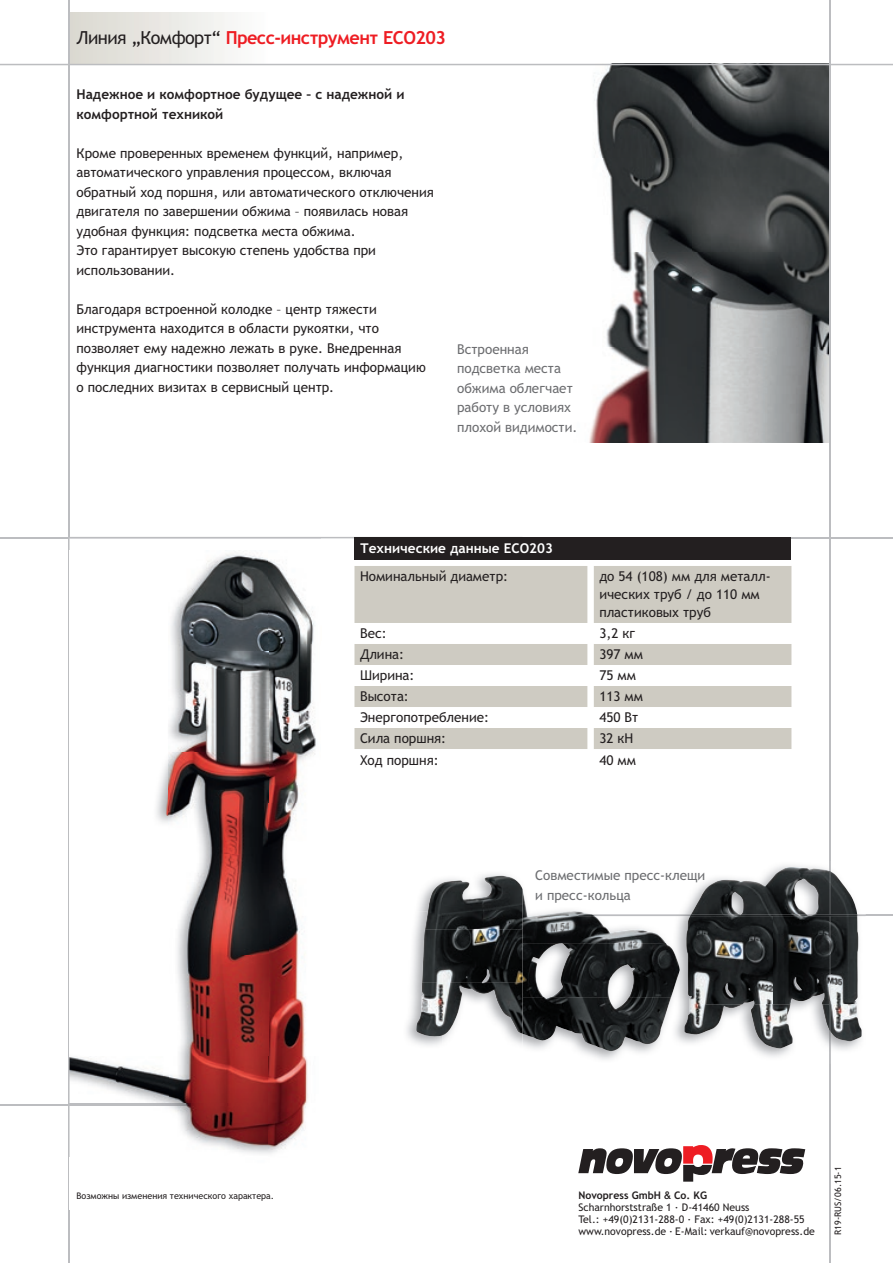
<style>
.page{position:relative;width:893px;height:1263px;background:#fff}
.page>*{position:absolute;margin:0;border:0;box-sizing:border-box;transform-origin:0 0}
.t1{font:700 18px "Trebuchet";letter-spacing:-.03em;color:#ee1d23}
.t2{font:13.5px/19.5px "Trebuchet";color:#231f20}
.t3{font:13.5px/19.5px "Trebuchet";color:#6c6d70}
.t4{font:700 13.5px/19.5px "Trebuchet";color:#231f20}
.t5{font:700 13.5px "Trebuchet";color:#fff}
.t6{font:10.5px/12px "Trebuchet";color:#231f20}
.t7{font:9px "Trebuchet";color:#231f20}
.s1{font-weight:400;color:#231f20}
.s2{font-weight:700}
.s3{font-family:"Helvetica Neue";font-weight:500}
</style>
<div class="page">
<div style="left:68px;top:13px;width:251px;height:51px;background:linear-gradient(to right,#dad8d0,#fff)"></div>
<img style="left:556px;top:65px;width:273px;height:377px">
<hr style="left:0;top:1104px;width:253px;height:1px;background:#bcbdc0">
<svg style="left:578px;top:1145px;width:227px;height:37px"></svg>
<hr style="left:68px;top:0;width:2px;height:1263px;background:#bcbdc0">
<hr style="left:829px;top:0;width:2px;height:1263px;background:#bcbdc0">
<hr style="left:0;top:537px;width:893px;height:1px;background:#bcbdc0">
<hr style="left:0;top:64px;width:893px;height:1px;background:#bcbdc0">
<img style="left:71px;top:551px;width:245px;height:603px">
<img style="left:71px;top:1104px;width:182px;height:1px">
<img style="left:70px;top:551px;width:1px;height:606px">
<hr style="left:578px;top:914px;width:315px;height:2px;background:#bcbdc0">
<img style="left:522px;top:865px;width:340px;height:195px">
<img style="left:829px;top:1041px;width:2px;height:19px">
<img style="left:666px;top:914px;width:200px;height:2px">
<img style="left:690px;top:867px;width:167px;height:49px">
<img style="left:829px;top:871px;width:2px;height:43px">
<img style="left:686px;top:916px;width:172px;height:88px">
<img style="left:751px;top:1004px;width:110px;height:37px">
<img style="left:829px;top:916px;width:2px;height:116px">
<img style="left:522px;top:889px;width:144px;height:54px">
<img style="left:522px;top:943px;width:158px;height:54px">
<img style="left:522px;top:997px;width:149px;height:54px">
<img style="left:425px;top:876px;width:97px;height:53px">
<img style="left:422px;top:929px;width:100px;height:54px">
<img style="left:416px;top:983px;width:106px;height:53px">
<svg style="left:578px;top:914px;width:17px;height:2px"></svg>
<div style="left:354px;top:537px;width:437px;height:23px;background:#231f20"></div>
<svg style="left:354px;top:566px;width:437px;height:183px;fill:#cecbc2"></svg>
<h1 class="t1" style="left:77px;top:27px;width:371px"><span class="s1">Линия „Комфорт“</span> Пресс-инструмент ECO203</h1>
<p class="t4" style="left:77px;top:85px;width:329px">Надежное и комфортное будущее – с надежной и комфортной техникой</p>
<p class="t2" style="left:77px;top:143px;width:359px">Кроме проверенных временем функций, например, автоматического управления процессом, включая обратный ход поршня, или автоматического отключения двигателя по завершении обжима – появилась новая удобная функция: подсветка места обжима.<br>Это гарантирует высокую степень удобства при использовании.</p>
<p class="t2" style="left:77px;top:299px;width:351px">Благодаря встроенной колодке – центр тяжести инструмента находится в области рукоятки, что позволяет ему надежно лежать в руке. Внедренная функция диагностики позволяет получать информацию о последних визитах в сервисный центр.</p>
<p class="t3" style="left:457px;top:339px;width:122px">Встроенная подсветка места обжима облегчает работу в условиях плохой видимости.</p>
<p class="t5" style="left:360px;top:540px;width:194px">Технические данные ЕCO203</p>
<p class="t2" style="left:360px;top:567px;width:150px">Номинальный диаметр:</p>
<p class="t2" style="left:599px;top:568px;width:173px;line-height:18px">до 54 (108) мм для металл&shy;ических труб / до 110 мм пластиковых труб</p>
<p class="t2" style="left:360px;top:624px;width:28px">Вес:</p>
<p class="t2" style="left:599px;top:624px;width:37px">3,2 кг</p>
<p class="t2" style="left:360px;top:645px;width:46px">Длина:</p>
<p class="t2" style="left:599px;top:645px;width:45px">397 мм</p>
<p class="t2" style="left:360px;top:666px;width:56px">Ширина:</p>
<p class="t2" style="left:599px;top:666px;width:38px">75 мм</p>
<p class="t2" style="left:360px;top:687px;width:50px">Высота:</p>
<p class="t2" style="left:599px;top:687px;width:45px">113 мм</p>
<p class="t2" style="left:360px;top:708px;width:131px">Энергопотребление:</p>
<p class="t2" style="left:599px;top:708px;width:41px">450 Вт</p>
<p class="t2" style="left:360px;top:729px;width:88px">Сила поршня:</p>
<p class="t2" style="left:599px;top:729px;width:36px">32 кН</p>
<p class="t2" style="left:360px;top:750px;width:80px">Ход поршня:</p>
<p class="t2" style="left:599px;top:750px;width:38px">40 мм</p>
<p class="t3" style="left:535px;top:866px;width:171px">Совместимые пресс-клещи и пресс-кольца</p>
<p class="t7" style="left:77px;top:1191px;width:199px">Возможны изменения технического характера.</p>
<p class="t6" style="left:578px;top:1189px;width:238px"><span class="s2">Novopress GmbH</span> <span class="s3">&amp;</span> <span class="s2">Co. KG<br></span>Scharnhorststraße 1 · D-41460 Neuss<br>Tel.: +49(0)2131-288-0 · Fax: +49(0)2131-288-55 www.novopress.de · E-Mail: verkauf@novopress.de</p>
<p class="t7" style="left:833px;top:1235px;width:70px;rotate:-90deg">R19-RUS/06.15-1</p>
</div>
